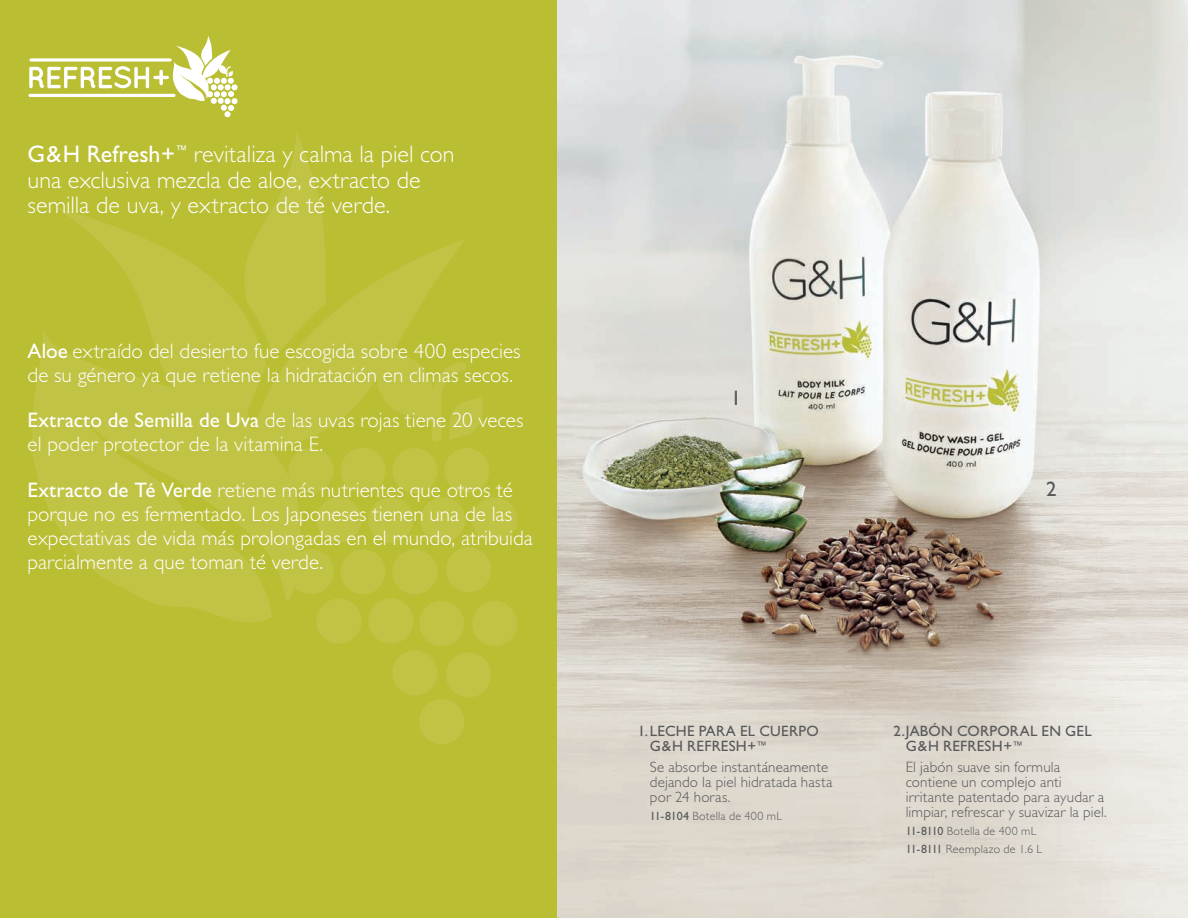
<style>
.page{position:relative;width:1188px;height:918px;background:#fff}
.page>*{position:absolute;margin:0;border:0;box-sizing:border-box;transform-origin:0 0}
.t1{font:300 24px/25.5px "Gill Sans";letter-spacing:.005em;color:#fff}
.t2{font:300 21px/24px "Gill Sans";color:#fff}
.t3{font:21px "Gill Sans";color:#57585a}
.t4{font:300 15px/15px "Gill Sans";letter-spacing:.01em;color:#57585a}
.t5{font:15px/15px "Gill Sans";letter-spacing:.02em;color:#57585a}
.t6{font:300 12px/18px "Gill Sans";letter-spacing:.02em;color:#57585a}
.s1{font-weight:400}
.s2{font-size:10.5px}
</style>
<div class="page">
<img style="left:556px;top:0;width:632px;height:918px">
<div style="left:0;top:0;width:556px;height:918px;background:#b9be33"></div>
<svg style="left:32px;top:330px;width:271px;height:292px;fill:#c0c344"></svg>
<svg style="left:55px;top:133px;width:410px;height:323px"></svg>
<div style="left:288px;top:448px;width:46px;height:45px;background:#c0c344;border-radius:50%"></div>
<div style="left:340px;top:448px;width:46px;height:45px;background:#c0c344;border-radius:50%"></div>
<div style="left:392px;top:448px;width:45px;height:45px;background:#c0c344;border-radius:50%"></div>
<div style="left:444px;top:448px;width:45px;height:45px;background:#c0c344;border-radius:50%"></div>
<div style="left:316px;top:497px;width:46px;height:45px;background:#c0c344;border-radius:50%"></div>
<div style="left:368px;top:497px;width:45px;height:45px;background:#c0c344;border-radius:50%"></div>
<div style="left:420px;top:497px;width:45px;height:45px;background:#c0c344;border-radius:50%"></div>
<div style="left:472px;top:497px;width:45px;height:45px;background:#c0c344;border-radius:50%"></div>
<div style="left:446px;top:547px;width:45px;height:45px;background:#c0c344;border-radius:50%"></div>
<div style="left:419px;top:601px;width:45px;height:45px;background:#c0c344;border-radius:50%"></div>
<div style="left:472px;top:601px;width:45px;height:45px;background:#c0c344;border-radius:50%"></div>
<div style="left:446px;top:652px;width:45px;height:46px;background:#c0c344;border-radius:50%"></div>
<div style="left:419px;top:699px;width:45px;height:45px;background:#c0c344;border-radius:50%"></div>
<div style="left:288px;top:549px;width:46px;height:45px;background:#c0c344;border-radius:50%"></div>
<div style="left:340px;top:549px;width:46px;height:45px;background:#c0c344;border-radius:50%"></div>
<div style="left:392px;top:549px;width:45px;height:45px;background:#c0c344;border-radius:50%"></div>
<div style="left:316px;top:598px;width:46px;height:46px;background:#c0c344;border-radius:50%"></div>
<div style="left:368px;top:598px;width:45px;height:46px;background:#c0c344;border-radius:50%"></div>
<div style="left:392px;top:650px;width:45px;height:46px;background:#c0c344;border-radius:50%"></div>
<svg style="left:377px;top:348px;width:105px;height:93px"></svg>
<div style="left:224px;top:111px;width:7px;height:6px;background:#fff;border-radius:50%"></div>
<svg style="left:28px;top:36px;width:210px;height:75px"></svg>
<p class="t1" style="left:28px;top:142px;width:429px"><span class="s1">G &amp;H Refresh+</span><sup>™</sup> revitaliza y calma la piel con una exclusiva mezcla de aloe, extracto de semilla de uva, y extracto de té verde.</p>
<p class="t2" style="left:28px;top:339px;width:495px"><span class="s1">Aloe</span> extraído del desierto fue escogida sobre 400 especies de su género ya que retiene la hidratación en climas secos.</p>
<p class="t2" style="left:28px;top:408px;width:497px"><span class="s1">Extracto de Semilla de Uva</span> de las uvas rojas tiene 20 veces el poder protector de la vitamina E.</p>
<p class="t2" style="left:28px;top:478px;width:507px"><span class="s1">Extracto de Té Verde</span> retiene más nutrientes que otros té porque no es fermentado. Los Japoneses tienen una de las expectativas de vida más prolongadas en el mundo, atribuida parcialmente a que toman té verde.</p>
<p class="t3" style="left:731px;top:385px;width:12px">1</p>
<p class="t3" style="left:1046px;top:477px;width:12px">2</p>
<p class="t5" style="left:650px;top:723px;width:170px;text-indent:-12px">1.LE CHE para el Cuerpo<br>G&amp;H REFRESH+<span class="s2">™</span></p>
<p class="t4" style="left:650px;top:760px;width:184px">Se absorbe instantáneamente dejando la piel hidratada hasta por 24 horas.</p>
<p class="t6" style="left:650px;top:807px;width:134px"><span class="s1">11-8104</span> Botella de 400 mL</p>
<p class="t5" style="left:906px;top:723px;width:188px;text-indent:-12px">2.Jabón Corporal en Gel<br>G&amp;H REFRESH+<span class="s2">™</span></p>
<p class="t4" style="left:906px;top:760px;width:203px">El jabón suave sin formula contiene un complejo anti irritante patentado para ayudar a limpiar, refrescar y suavizar la piel.</p>
<p class="t6" style="left:906px;top:822px;width:138px"><span class="s1">11-8110</span> Botella de 400 mL<br><span class="s1">11-8111</span> Reemplazo de 1.6 L</p>
</div>
